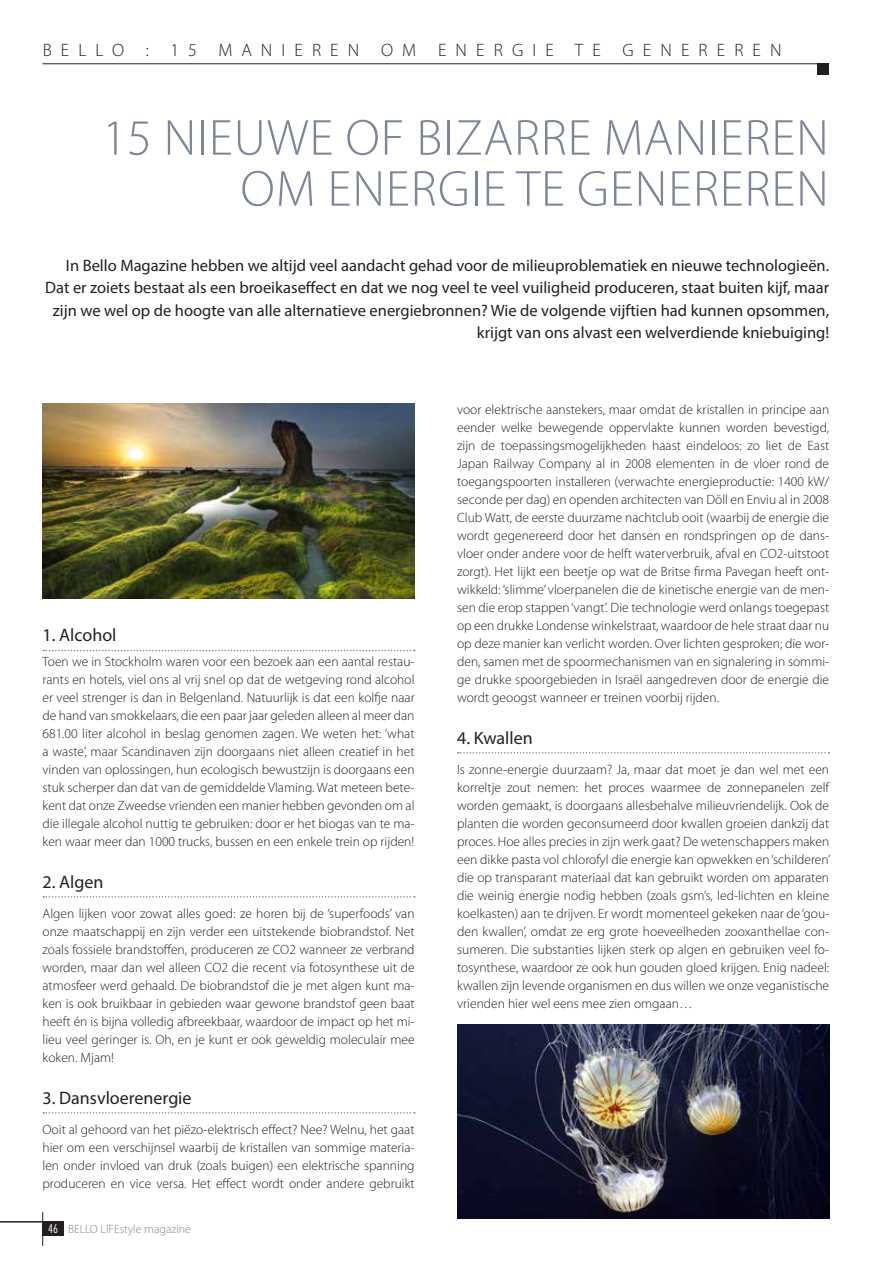
<style>
.page{position:relative;width:893px;height:1263px;background:#fff}
.page>*{position:absolute;margin:0;border:0;box-sizing:border-box;transform-origin:0 0}
.t1{font:300 51px/51px "Myriad Pro";letter-spacing:.02em;color:#7c8696;text-align:right}
.t2{font:18px "Myriad Pro";color:#231f20}
.t3{font:300 18px "Myriad Pro";letter-spacing:.505em;color:#231f20}
.t4{font:16.5px/22.5px "Myriad Pro";color:#231f20;text-align:right}
.t5{font:300 13.5px/18px "Myriad Pro";color:#231f20;text-align:justify}
.t6{font:300 12px "Myriad Pro";color:#7c8696}
.s1{font-family:"Futura Std";font-stretch:condensed;color:#fff}
</style>
<div class="page">
<hr style="left:0;top:1221px;width:64px;height:1px;background:#231f20">
<hr style="left:42px;top:1212px;width:1px;height:34px;background:#231f20">
<div style="left:43px;top:1221px;width:21px;height:14px;background:#231f20"></div>
<hr style="left:43px;top:63px;width:786px;height:1px;background:#231f20">
<div style="left:818px;top:63px;width:11px;height:12px;background:#231f20"></div>
<svg style="left:43px;top:650px;width:372px;height:1px"></svg>
<svg style="left:43px;top:896px;width:372px;height:2px"></svg>
<svg style="left:43px;top:1112px;width:372px;height:2px"></svg>
<svg style="left:458px;top:752px;width:371px;height:2px"></svg>
<img style="left:43px;top:404px;width:372px;height:194px">
<img style="left:457px;top:1024px;width:372px;height:194px">
<h2 class="t3" style="left:43px;top:40px;width:740px">BELLO : 15 MANIEREN OM ENERGIE TE GENEREREN</h2>
<h1 class="t1" style="left:102px;top:113px;width:728px">15 NIEUWE OF BIZARRE MANIEREN<br>OM ENERGIE TE GENEREREN</h1>
<p class="t4" style="left:45px;top:254px;width:785px">In Bello Magazine hebben we altijd veel aandacht gehad voor de milieuproblematiek en nieuwe technologieën.<br>Dat er zoiets bestaat als een broeikaseffect en dat we nog veel te veel vuiligheid produceren, staat buiten kijf, maar zijn we wel op de hoogte van alle alternatieve energiebronnen? Wie de volgende vijftien had kunnen opsommen, krijgt van ons alvast een welverdiende kniebuiging!</p>
<h2 class="t2" style="left:43px;top:624px;width:75px">1. Alcohol</h2>
<p class="t5" style="left:43px;top:653px;width:374px">Toen we in Stockholm waren voor een bezoek aan een aantal restau&shy;rants en hotels, viel ons al vrij snel op dat de wetgeving rond alcohol er veel strenger is dan in Belgenland. Natuurlijk is dat een kolfje naar de hand van smokkelaars, die een paar jaar geleden alleen al meer dan 681.00 liter alcohol in beslag genomen zagen. We weten het: ‘what a waste’, maar Scandinaven zijn doorgaans niet alleen creatief in het vinden van oplossingen, hun ecologisch bewustzijn is doorgaans een stuk scherper dan dat van de gemiddelde Vlaming. Wat meteen bete&shy;kent dat onze Zweedse vrienden een manier hebben gevonden om al die illegale alcohol nuttig te gebruiken: door er het biogas van te ma&shy;ken waar meer dan 1000 trucks, bussen en een enkele trein op rijden!</p>
<h2 class="t2" style="left:43px;top:870px;width:63px">2. Algen</h2>
<p class="t5" style="left:43px;top:905px;width:374px">Algen lijken voor zowat alles goed: ze horen bij de ‘superfoods’ van onze maatschappij en zijn verder een uitstekende biobrandstof. Net zoals fossiele brandstoffen, produceren ze CO2 wanneer ze verbrand worden, maar dan wel alleen CO2 die recent via fotosynthese uit de atmosfeer werd gehaald. De biobrandstof die je met algen kunt ma&shy;ken is ook bruikbaar in gebieden waar gewone brandstof geen baat heeft én is bijna volledig afbreekbaar, waardoor de impact op het mi&shy;lieu veel geringer is. Oh, en je kunt er ook geweldig moleculair mee koken. Mjam!</p>
<h2 class="t2" style="left:43px;top:1086px;width:151px">3. Dansvloerenergie</h2>
<p class="t5" style="left:43px;top:1121px;width:374px">Ooit al gehoord van het piëzo-elektrisch effect? Nee? Welnu, het gaat hier om een verschijnsel waarbij de kristallen van sommige materia&shy;len onder invloed van druk (zoals buigen) een elektrische spanning produceren en vice versa. Het effect wordt onder andere gebruikt</p>
<p class="t6" style="left:48px;top:1222px;width:144px"><span class="s1">46</span> BELLO LIFEstyle magazine</p>
<p class="t5" style="left:457px;top:401px;width:374px">voor elektrische aanstekers, maar omdat de kristallen in principe aan eender welke bewegende oppervlakte kunnen worden bevestigd, zijn de toepassingsmogelijkheden haast eindeloos: zo liet de East Japan Railway Company al in 2008 elementen in de vloer rond de toegangspoorten installeren (verwachte energieproductie: 1400 kW/ seconde per dag) en openden architecten van Döll en Enviu al in 2008<br>Club Watt, de eerste duurzame nachtclub ooit (waarbij de energie die wordt gegenereerd door het dansen en rondspringen op de dans&shy;vloer onder andere voor de helft waterverbruik, afval en CO2-uitstoot zorgt). Het lijkt een beetje op wat de Britse firma Pavegan heeft ont&shy;wikkeld: ‘slimme’ vloerpanelen die de kinetische energie van de men&shy;sen die erop stappen ‘vangt’. Die technologie werd onlangs toegepast op een drukke Londense winkelstraat, waardoor de hele straat daar nu op deze manier kan verlicht worden. Over lichten gesproken; die wor&shy;den, samen met de spoormechanismen van en signalering in sommi&shy;ge drukke spoorgebieden in Israël aangedreven door de energie die wordt geoogst wanneer er treinen voorbij rijden.</p>
<h2 class="t2" style="left:457px;top:726px;width:77px">4. Kwallen</h2>
<p class="t5" style="left:457px;top:761px;width:375px">Is zonne-energie duurzaam? Ja, maar dat moet je dan wel met een korreltje zout nemen: het proces waarmee de zonnepanelen zelf worden gemaakt, is doorgaans allesbehalve milieuvriendelijk. Ook de planten die worden geconsumeerd door kwallen groeien dankzij dat proces. Hoe alles precies in zijn werk gaat? De wetenschappers maken een dikke pasta vol chlorofyl die energie kan opwekken en ‘schilderen’ die op transparant materiaal dat kan gebruikt worden om apparaten die weinig energie nodig hebben (zoals gsm’s, led-lichten en kleine koelkasten) aan te drijven. Er wordt momenteel gekeken naar de ‘gou&shy;den kwallen’, omdat ze erg grote hoeveelheden zooxanthellae con&shy;sumeren. Die substanties lijken sterk op algen en gebruiken veel fo&shy;tosynthese, waardoor ze ook hun gouden gloed krijgen. Enig nadeel: kwallen zijn levende organismen en dus willen we onze veganistische vrienden hier wel eens mee zien omgaan…</p>
</div>
